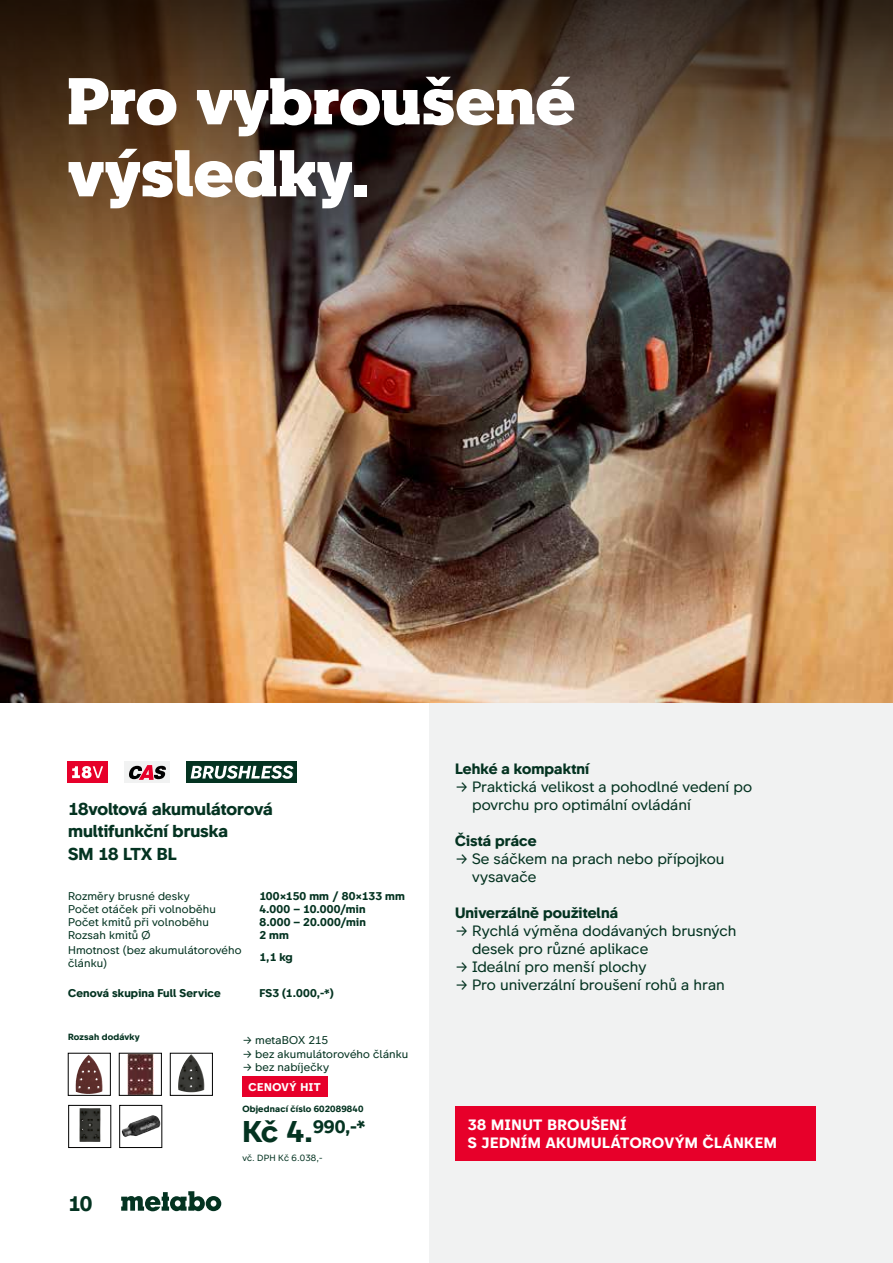
<style>
.page{position:relative;width:893px;height:1263px;background:#fff}
.page>*{position:absolute;margin:0;border:0;box-sizing:border-box;transform-origin:0 0}
.t1{font:800 66px/72px "Metabo Slab";letter-spacing:.01em;color:#fff}
.t2{font:700 21px "Metabo Slab";color:#043321}
.t3{font:700 18px "Metabo Sans";color:#043321}
.t4{font:700 17.25px/22.5px "Metabo Sans";color:#043321}
.t5{font:15px/18px "Metabo Sans";color:#043321}
.t6{font:700 15px "Metabo Sans";letter-spacing:.01em;color:#043321}
.t7{font:700 15px/18px "Metabo Sans";letter-spacing:.04em;color:#fff}
.t8{font:11.25px/13.5px "Metabo Sans";letter-spacing:.01em;color:#043321}
.t9{font:700 11.25px "Metabo Sans";letter-spacing:.015em;color:#043321}
.t10{font:700 11.25px "Metabo Sans";letter-spacing:.05em;color:#fff}
.t11{font:700 9px "Metabo Sans";letter-spacing:.02em;color:#043321}
.t12{font:9px "Metabo Sans";letter-spacing:.01em;color:#043321}
.s1{font-size:30px}
</style>
<div class="page">
<svg style="left:75px;top:1055px;width:28px;height:38px"></svg>
<img style="left:76px;top:1055px;width:13px;height:35px">
<img style="left:122px;top:1115px;width:38px;height:22px">
<div style="left:119px;top:1105px;width:43px;height:43px;border:1px solid #000"></div>
<img style="left:127px;top:1055px;width:27px;height:38px">
<img style="left:178px;top:1055px;width:26px;height:37px">
<div style="left:170px;top:1053px;width:43px;height:42px;border:1px solid #000"></div>
<img style="left:79px;top:1108px;width:22px;height:34px">
<div style="left:68px;top:1105px;width:43px;height:43px;border:1px solid #000"></div>
<div style="left:429px;top:702px;width:464px;height:561px;background:#f1f2f2"></div>
<div style="left:125px;top:762px;width:45px;height:21px;background:#f1f2f2"></div>
<svg style="left:129px;top:765px;width:37px;height:15px"></svg>
<div style="left:187px;top:762px;width:110px;height:21px;background:#043321"></div>
<svg style="left:191px;top:765px;width:103px;height:14px"></svg>
<div style="left:68px;top:762px;width:40px;height:21px;background:#e7002a"></div>
<svg style="left:72px;top:766px;width:31px;height:12px"></svg>
<img style="left:0;top:396px;width:893px;height:306px">
<img style="left:0;top:0;width:893px;height:396px">
<div style="left:455px;top:1106px;width:361px;height:55px;background:#e7002a"></div>
<div style="left:242px;top:1076px;width:85px;height:21px;background:#e7002a"></div>
<svg style="left:121px;top:1191px;width:100px;height:20px"></svg>
<h1 class="t1" style="left:68px;top:65px;width:509px">Pro vybroušené výsledky.</h1>
<p class="t4" style="left:68px;top:797px;width:206px">18voltová akumulátorová multifunkční bruska<br>SM 18 LTX BL</p>
<p class="t8" style="left:68px;top:889px;width:123px">Rozměry brusné desky</p>
<p class="t9" style="left:259px;top:889px;width:147px">100x150 mm / 80x133 mm</p>
<p class="t8" style="left:68px;top:902px;width:149px">Počet otáček při volnoběhu</p>
<p class="t9" style="left:259px;top:902px;width:108px">4.000 – 10.000/min</p>
<p class="t8" style="left:68px;top:915px;width:142px">Počet kmitů při volnoběhu</p>
<p class="t9" style="left:259px;top:915px;width:108px">8.000 – 20.000/min</p>
<p class="t8" style="left:68px;top:929px;width:84px">Rozsah kmitů Ø</p>
<p class="t9" style="left:259px;top:928px;width:31px">2 mm</p>
<p class="t8" style="left:68px;top:943px;width:175px">Hmotnost (bez akumulátorového článku)</p>
<p class="t9" style="left:259px;top:950px;width:35px">1,1 kg</p>
<p class="t9" style="left:68px;top:986px;width:154px">Cenová skupina Full Service</p>
<p class="t9" style="left:259px;top:986px;width:76px">FS3 (1.000,-*)</p>
<p class="t11" style="left:68px;top:1031px;width:73px">Rozsah dodávky</p>
<h2 class="t2" style="left:68px;top:1190px;width:26px">10</h2>
<p class="t8" style="left:242px;top:1033px;width:87px">→ metaBOX 215</p>
<p class="t8" style="left:242px;top:1047px;width:168px">→ bez akumulátorového článku</p>
<p class="t8" style="left:242px;top:1060px;width:88px">→ bez nabíječky →</p>
<p class="t11" style="left:242px;top:1103px;width:123px">Objednací číslo 602089840</p>
<p class="t3" style="left:242px;top:1116px;width:125px"><span class="s1">Kč 4.</span>990,-*</p>
<p class="t12" style="left:242px;top:1152px;width:82px">vč. DPH Kč 6.038,-</p>
<p class="t10" style="left:248px;top:1080px;width:74px">CENOVÝ HIT</p>
<p class="t6" style="left:455px;top:759px;width:136px">Lehké a kompaktní</p>
<p class="t5" style="left:472px;top:778px;width:282px;text-indent:-17px">→ Praktická velikost a pohodlné vedení po povrchu pro optimální ovládání</p>
<p class="t6" style="left:455px;top:831px;width:83px">Čistá práce</p>
<p class="t5" style="left:472px;top:850px;width:254px;text-indent:-17px">→ Se sáčkem na prach nebo přípojkou vysavače</p>
<p class="t6" style="left:455px;top:903px;width:165px">Univerzálně použitelná</p>
<p class="t5" style="left:472px;top:922px;width:266px;text-indent:-17px">→ Rychlá výměna dodávaných brusných desek pro různé aplikace</p>
<p class="t5" style="left:455px;top:958px;width:193px">→ Ideální pro menší plochy</p>
<p class="t5" style="left:455px;top:976px;width:271px">→ Pro univerzální broušení rohů a hran</p>
<p class="t7" style="left:468px;top:1115px;width:311px">38 MINUT BROUŠENÍ<br>S JEDNÍM AKUMULÁTOROVÝM ČLÁNKEM</p>
</div>
